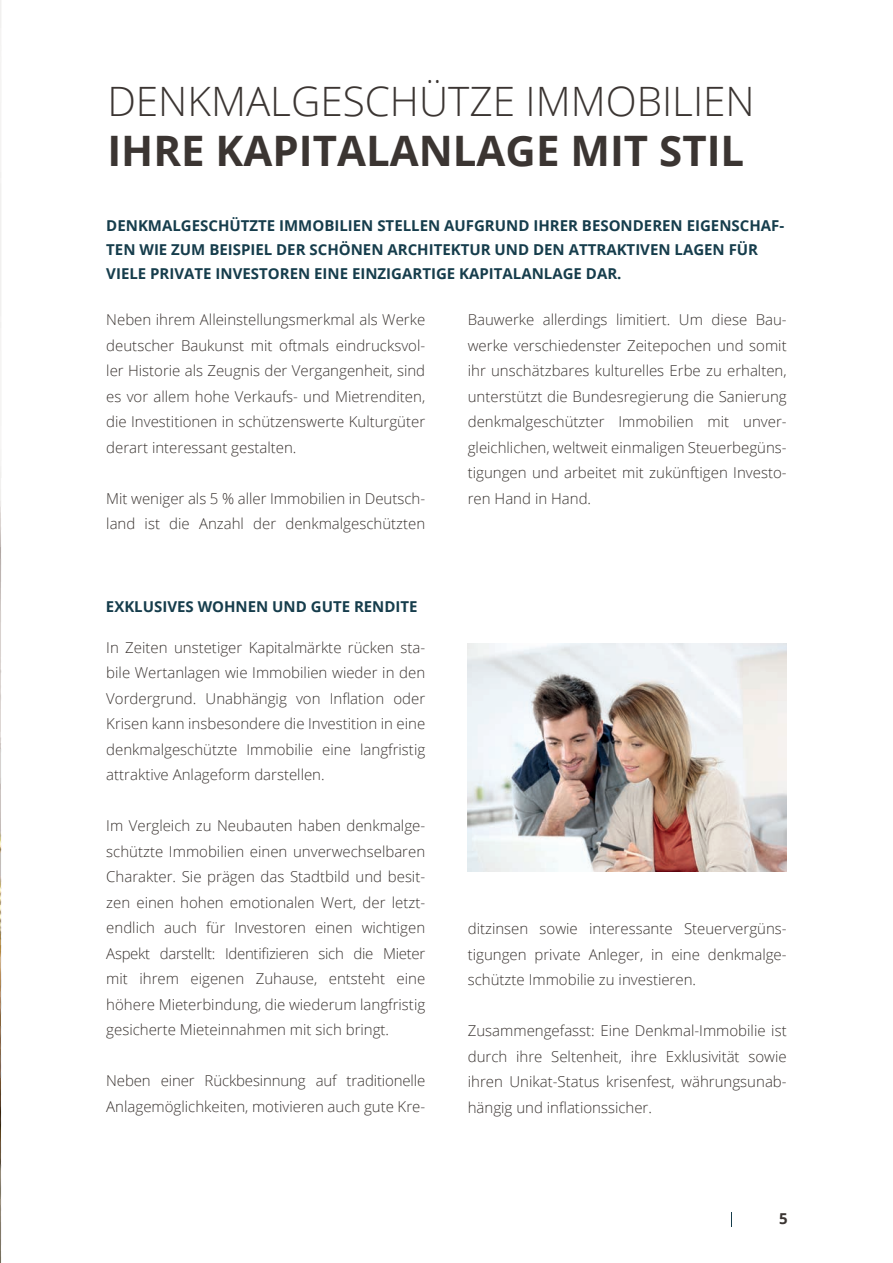
<style>
.page{position:relative;width:893px;height:1263px;background:#fff}
.page>*{position:absolute;margin:0;border:0;box-sizing:border-box;transform-origin:0 0}
.t1{font:700 42px "Open Sans";color:#3b3532}
.t2{font:300 40.5px "Open Sans";color:#3b3532}
.t3{font:300 15px/25.5px "Open Sans";color:#3b3532;text-align:justify}
.t4{font:700 15px/24px "Open Sans";color:#163d4c}
.t5{font:700 15px "Open Sans";color:#3b3532}
</style>
<div class="page">
<img style="left:0;top:0;width:1px;height:1263px">
<svg style="left:731px;top:1212px;width:1px;height:14px"></svg>
<img style="left:468px;top:643px;width:319px;height:229px">
<h2 class="t2" style="left:107px;top:74px;width:649px">DENKMALGESCHÜTZE IMMOBILIEN</h2>
<h1 class="t1" style="left:107px;top:133px;width:638px">IHRE KAPITALANLAGE MIT STIL</h1>
<p class="t4" style="left:106px;top:215px;width:679px">DENKMALGESCHÜTZTE IMMOBILIEN STELLEN AUFGRUND IHRER BESONDEREN EIGENSCHAF-<br>TEN WIE ZUM BEISPIEL DER SCHÖNEN ARCHITEKTUR UND DEN ATTRAKTIVEN LAGEN FÜR<br>VIELE PRIVATE INVESTOREN EINE EINZIGARTIGE KAPITALANLAGE DAR.</p>
<p class="t3" style="left:106px;top:308px;width:320px">Neben ihrem Alleinstellungsmerkmal als Werke deutscher Baukunst mit oftmals eindrucksvol&shy;ler Historie als Zeugnis der Vergangenheit, sind es vor allem hohe Verkaufs- und Mietrenditen, die Investitionen in schützenswerte Kulturgüter derart interessant gestalten.</p>
<p class="t3" style="left:106px;top:485px;width:320px">Mit weniger als 5 % aller Immobilien in Deutsch&shy;land ist die Anzahl der denkmalgeschützten</p>
<p class="t4" style="left:106px;top:596px;width:313px">EXKLUSIVES WOHNEN UND GUTE RENDITE</p>
<p class="t3" style="left:106px;top:634px;width:320px">In Zeiten unstetiger Kapitalmärkte rücken sta&shy;bile Wertanlagen wie Immobilien wieder in den Vordergrund. Unabhängig von Inflation oder Krisen kann insbesondere die Investition in eine denkmalgeschützte Immobilie eine langfristig attraktive Anlageform darstellen.</p>
<p class="t3" style="left:106px;top:812px;width:320px">Im Vergleich zu Neubauten haben denkmalge&shy;schützte Immobilien einen unverwechselbaren Charakter. Sie prägen das Stadtbild und besit&shy;zen einen hohen emotionalen Wert, der letzt&shy;endlich auch für Investoren einen wichtigen Aspekt darstellt: Identifizieren sich die Mieter mit ihrem eigenen Zuhause, entsteht eine höhere Mieterbindung, die wiederum langfristig gesicherte Mieteinnahmen mit sich bringt.</p>
<p class="t3" style="left:106px;top:1069px;width:320px">Neben einer Rückbesinnung auf traditionelle<br>Anlagemöglichkeiten, motivieren auch gute Kre-</p>
<p class="t3" style="left:468px;top:306px;width:320px">Bauwerke allerdings limitiert. Um diese Bau&shy;werke verschiedenster Zeitepochen und somit ihr unschätzbares kulturelles Erbe zu erhalten, unterstützt die Bundesregierung die Sanierung denkmalgeschützter Immobilien mit unver&shy;gleichlichen, weltweit einmaligen Steuerbegüns&shy;tigungen und arbeitet mit zukünftigen Investo&shy;ren Hand in Hand.</p>
<p class="t3" style="left:468px;top:916px;width:320px">ditzinsen sowie interessante Steuervergüns&shy;tigungen private Anleger, in eine denkmalge&shy;schützte Immobilie zu investieren.</p>
<p class="t3" style="left:468px;top:1018px;width:320px">Zusammengefasst: Eine Denkmal-Immobilie ist durch ihre Seltenheit, ihre Exklusivität sowie ihren Unikat-Status krisenfest, währungsunab&shy;hängig und inflationssicher.</p>
<p class="t5" style="left:779px;top:1212px;width:10px">5</p>
</div>
